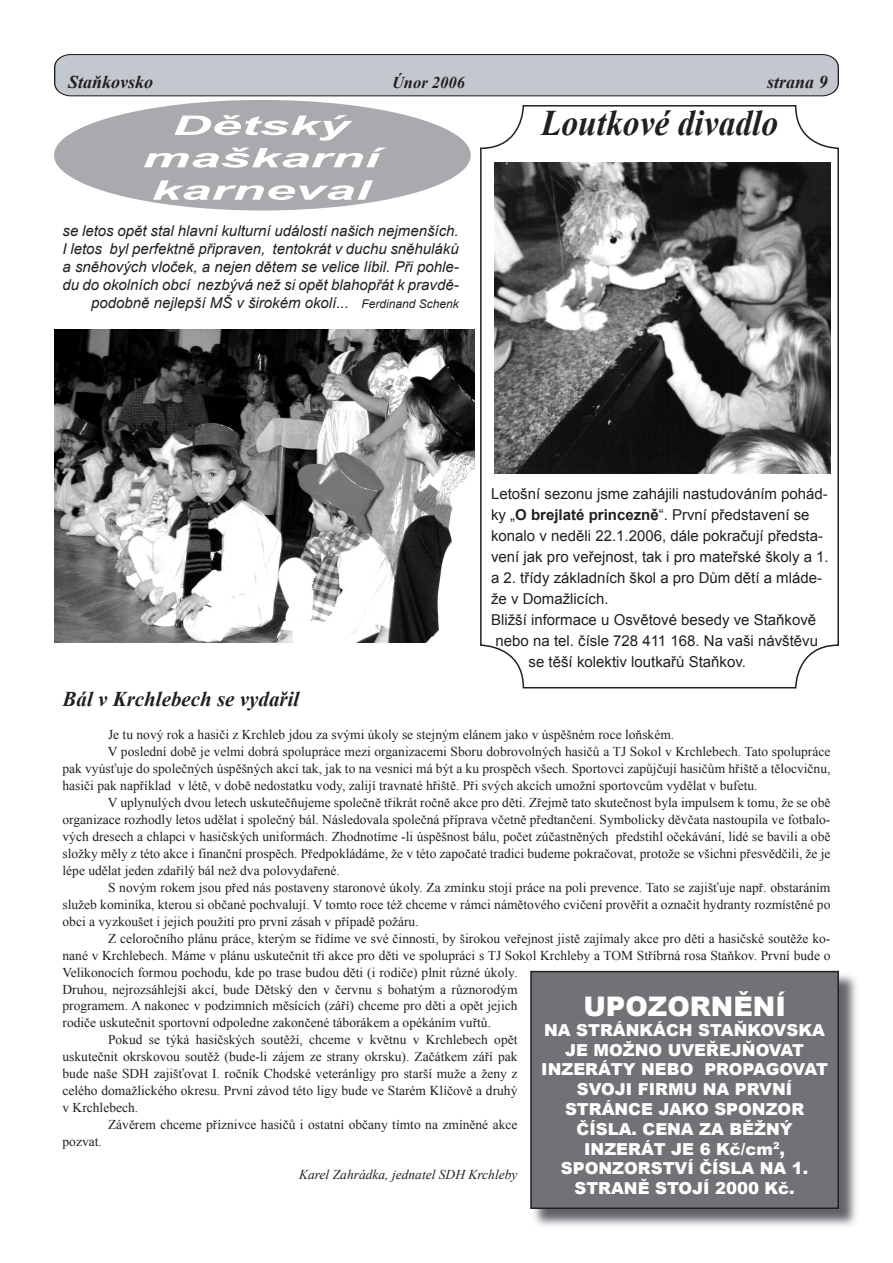
<style>
.page{position:relative;width:893px;height:1263px;background:#fff}
.page>*{position:absolute;margin:0;border:0;box-sizing:border-box;transform-origin:0 0}
.t1{font:italic 700 36px "Times New Roman";color:#231f20;scale:.93 1}
.t2{font:italic 700 27px/32.4px "Arial";color:#fff;text-align:center;scale:2 1}
.t3{font:900 27px "Arial";color:#fff}
.t4{font:italic 700 21px "Times New Roman";color:#231f20}
.t5{font:italic 700 18px "Times New Roman";color:#231f20}
.t6{font:900 16.5px/19.8px "Arial";color:#fff;text-align:center}
.t7{font:italic 700 16.5px "Times New Roman";color:#231f20}
.t8{font:15px "Arial";color:#231f20}
.t9{font:italic 15px/18px "Arial";color:#231f20;text-align:right}
.t10{font:13.5px "Times New Roman";color:#231f20}
.t11{font:italic 13.5px "Times New Roman";color:#231f20}
.s1{font-size:12px}
.s2{font-weight:700}
</style>
<div class="page">
<svg style="left:54px;top:54px;width:784px;height:43px;background:#bbc0c5"></svg>
<div style="left:480px;top:105px;width:359px;height:583px;border:2px solid #231f20;border-radius:43px"></div>
<img style="left:494px;top:163px;width:336px;height:310px">
<img style="left:534px;top:974px;width:323px;height:252px">
<div style="left:531px;top:971px;width:307px;height:237px;background:#717275"></div>
<div style="left:530px;top:971px;width:309px;height:238px;border:2px solid #231f20"></div>
<div style="left:54px;top:100px;width:417px;height:110px;background:#a8aaad;border-radius:50%"></div>
<img style="left:54px;top:330px;width:421px;height:312px">
<h3 class="t5" style="left:68px;top:69px;width:87px">Staňkovsko</h3>
<p class="t7" style="left:392px;top:71px;width:74px">Únor 2006</p>
<h3 class="t5" style="left:767px;top:69px;width:62px">strana 9</h3>
<h1 class="t1" style="left:541px;top:98px;width:256px">Loutkové divadlo</h1>
<h2 class="t2" style="left:142px;top:110px;width:120px">Dětský maškarní karneval</h2>
<p class="t9" style="left:63px;top:222px;width:398px">se letos opět stal hlavní kulturní událostí našich nejmenších.<br>I letos byl perfektně připraven, tentokrát v duchu sněhuláků a sněhových vloček, a nejen dětem se velice líbil. Při pohle&shy;du do okolních obcí nezbývá než si opět blahopřát k pravdě&shy;podobně nejlepší MŠ v širokém okolí... <span class="s1">Ferdinand Schenk</span></p>
<p class="t8" style="left:491px;top:484px;width:338px">Letošní sezonu jsme zahájili nastudováním pohád-</p>
<p class="t8" style="left:491px;top:505px;width:320px">ky „<span class="s2">O brejlaté princezně</span>“. První představení se</p>
<p class="t8" style="left:491px;top:526px;width:333px">konalo v neděli 22.1.2006, dále pokračují předsta-</p>
<p class="t8" style="left:491px;top:547px;width:339px">vení jak pro veřejnost, tak i pro mateřské školy a 1.</p>
<p class="t8" style="left:491px;top:568px;width:332px">a 2. třídy základních škol a pro Dům dětí a mláde-</p>
<p class="t8" style="left:491px;top:589px;width:119px">že v Domažlicích.</p>
<p class="t8" style="left:491px;top:610px;width:327px">Bližší informace u Osvětové besedy ve Staňkově</p>
<p class="t8" style="left:496px;top:631px;width:324px">nebo na tel. čísle 728 411 168. Na vaši návštěvu</p>
<p class="t8" style="left:529px;top:652px;width:219px">se těší kolektiv loutkařů Staňkov.</p>
<h3 class="t4" style="left:63px;top:684px;width:238px">Bál v Krchlebech se vydařil</h3>
<p class="t10" style="left:108px;top:726px;width:568px">Je tu nový rok a hasiči z Krchleb jdou za svými úkoly se stejným elánem jako v úspěšném roce loňském.</p>
<p class="t10" style="left:108px;top:743px;width:724px">V poslední době je velmi dobrá spolupráce mezi organizacemi Sboru dobrovolných hasičů a TJ Sokol v Krchlebech. Tato spolupráce</p>
<p class="t10" style="left:63px;top:759px;width:769px">pak vyúsťuje do společných úspěšných akcí tak, jak to na vesnici má být a ku prospěch všech. Sportovci zapůjčují hasičům hřiště a tělocvičnu,</p>
<p class="t10" style="left:63px;top:776px;width:696px">hasiči pak například v létě, v době nedostatku vody, zalijí travnaté hřiště. Při svých akcích umožní sportovcům vydělat v bufetu.</p>
<p class="t10" style="left:108px;top:793px;width:724px">V uplynulých dvou letech uskutečňujeme společně třikrát ročně akce pro děti. Zřejmě tato skutečnost byla impulsem k tomu, že se obě</p>
<p class="t10" style="left:63px;top:810px;width:769px">organizace rozhodly letos udělat i společný bál. Následovala společná příprava včetně předtančení. Symbolicky děvčata nastoupila ve fotbalo-</p>
<p class="t10" style="left:63px;top:827px;width:769px">vých dresech a chlapci v hasičských uniformách. Zhodnotíme -li úspěšnost bálu, počet zúčastněných předstihl očekávání, lidé se bavili a obě</p>
<p class="t10" style="left:63px;top:844px;width:769px">složky měly z této akce i finanční prospěch. Předpokládáme, že v této započaté tradici budeme pokračovat, protože se všichni přesvědčili, že je</p>
<p class="t10" style="left:63px;top:861px;width:279px">lépe udělat jeden zdařilý bál než dva polovydařené.</p>
<p class="t10" style="left:108px;top:878px;width:724px">S novým rokem jsou před nás postaveny staronové úkoly. Za zmínku stojí práce na poli prevence. Tato se zajišťuje např. obstaráním</p>
<p class="t10" style="left:63px;top:895px;width:769px">služeb kominíka, kterou si občané pochvalují. V tomto roce též chceme v rámci námětového cvičení prověřit a označit hydranty rozmístěné po</p>
<p class="t10" style="left:63px;top:912px;width:358px">obci a vyzkoušet i jejich použití pro první zásah v případě požáru.</p>
<p class="t10" style="left:108px;top:929px;width:724px">Z celoročního plánu práce, kterým se řídíme ve své činnosti, by širokou veřejnost jistě zajímaly akce pro děti a hasičské soutěže ko-</p>
<p class="t10" style="left:63px;top:946px;width:769px">nané v Krchlebech. Máme v plánu uskutečnit tři akce pro děti ve spolupráci s TJ Sokol Krchleby a TOM Stříbrná rosa Staňkov. První bude o</p>
<p class="t10" style="left:63px;top:963px;width:456px">Velikonocích formou pochodu, kde po trase budou děti (i rodiče) plnit různé úkoly.</p>
<p class="t10" style="left:63px;top:980px;width:456px">Druhou, nejrozsáhlejší akcí, bude Dětský den v červnu s bohatým a různorodým</p>
<p class="t10" style="left:63px;top:997px;width:456px">programem. A nakonec v podzimních měsících (září) chceme pro děti a opět jejich</p>
<p class="t10" style="left:63px;top:1014px;width:430px">rodiče uskutečnit sportovní odpoledne zakončené táborákem a opékáním vuřtů.</p>
<p class="t10" style="left:108px;top:1031px;width:411px">Pokud se týká hasičských soutěží, chceme v květnu v Krchlebech opět</p>
<p class="t10" style="left:63px;top:1048px;width:456px">uskutečnit okrskovou soutěž (bude-li zájem ze strany okrsku). Začátkem září pak</p>
<p class="t10" style="left:63px;top:1065px;width:456px">bude naše SDH zajišťovat I. ročník Chodské veteránligy pro starší muže a ženy z</p>
<p class="t10" style="left:63px;top:1082px;width:456px">celého domažlického okresu. První závod této ligy bude ve Starém Klíčově a druhý</p>
<p class="t10" style="left:63px;top:1098px;width:77px">v Krchlebech.</p>
<p class="t10" style="left:108px;top:1115px;width:411px">Závěrem chceme příznivce hasičů i ostatní občany tímto na zmíněné akce</p>
<p class="t10" style="left:63px;top:1132px;width:41px">pozvat.</p>
<p class="t11" style="left:299px;top:1165px;width:220px">Karel Zahrádka, jednatel SDH Krchleby</p>
<h2 class="t3" style="left:583px;top:987px;width:204px">UPOZORNĚNÍ</h2>
<p class="t6" style="left:541px;top:1019px;width:288px">NA STRÁNKÁCH STAŇKOVSKA<br>JE MOŽNO UVEŘEJŇOVAT<br>INZERÁTY NEBO PROPAGOVAT<br>SVOJI FIRMU NA PRVNÍ<br>STRÁNCE JAKO SPONZOR<br>ČÍSLA. CENA ZA BĚŽNÝ<br>INZERÁT JE 6 Kč/cm<sup>2</sup>,<br>SPONZORSTVÍ ČÍSLA NA 1.<br>STRANĚ STOJÍ 2000 Kč.</p>
</div>
